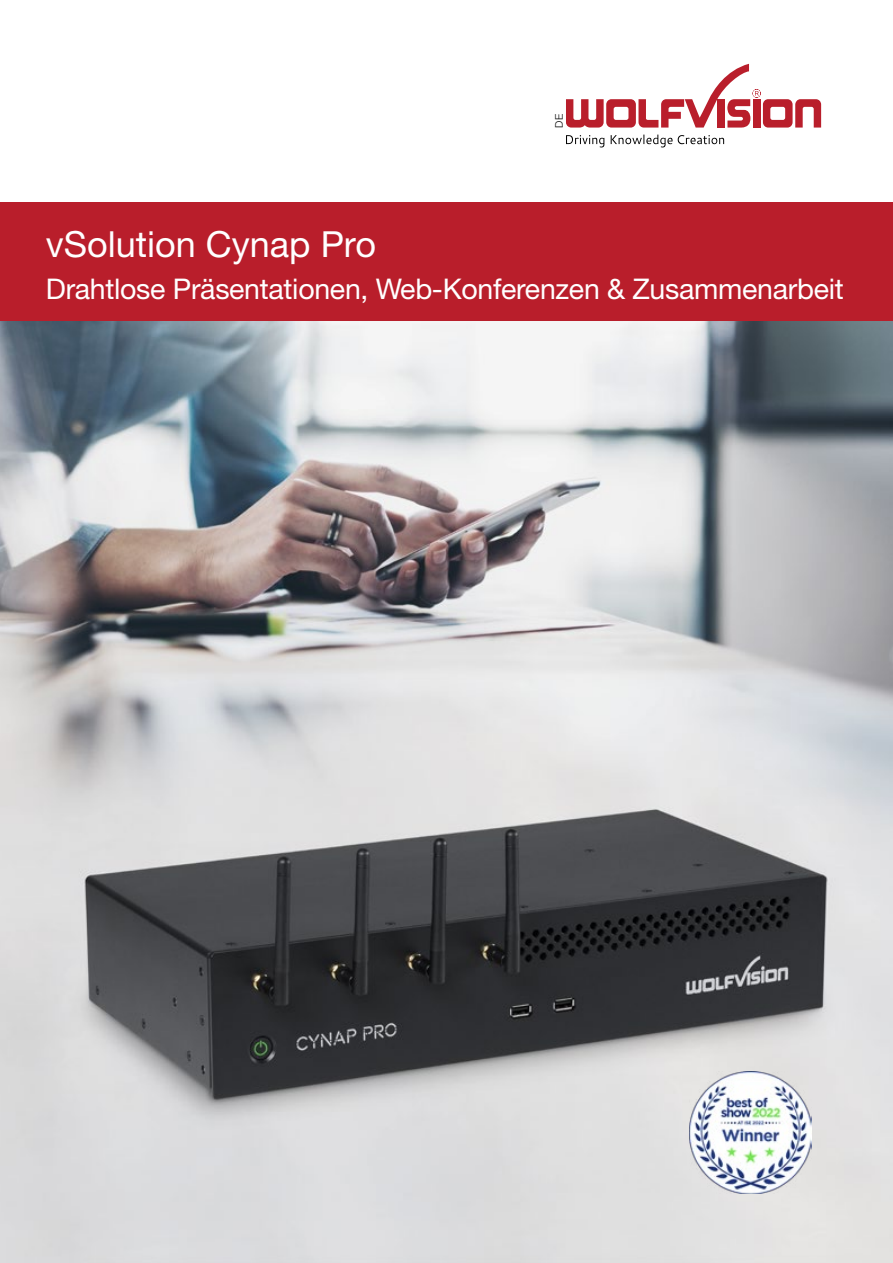
<style>
.page{position:relative;width:893px;height:1263px;background:#fff}
.page>*{position:absolute;margin:0;border:0;box-sizing:border-box;transform-origin:0 0}
.t1{font:36px "Helvetica Neue LT Pro";color:#fff}
.t2{font:28.5px "Helvetica Neue LT Pro";letter-spacing:-.01em;color:#fff}
.t3{font:300 10.5px "Helvetica Neue LT Pro";color:#000}
</style>
<div class="page">
<svg style="left:566px;top:135px;width:158px;height:12px"></svg>
<svg style="left:566px;top:64px;width:255px;height:64px"></svg>
<div style="left:0;top:202px;width:893px;height:119px;background:#b91e2b"></div>
<img style="left:0;top:321px;width:893px;height:942px">
<img style="left:689px;top:1071px;width:122px;height:123px">
<p class="t3" style="left:553px;top:128px;width:15px;rotate:-90deg">DE</p>
<p class="t1" style="left:46px;top:222px;width:332px">vSolution Cynap Pro</p>
<p class="t2" style="left:46px;top:271px;width:799px">Drahtlose Präsentationen, Web-Konferenzen &amp; Zusammenarbeit</p>
</div>
